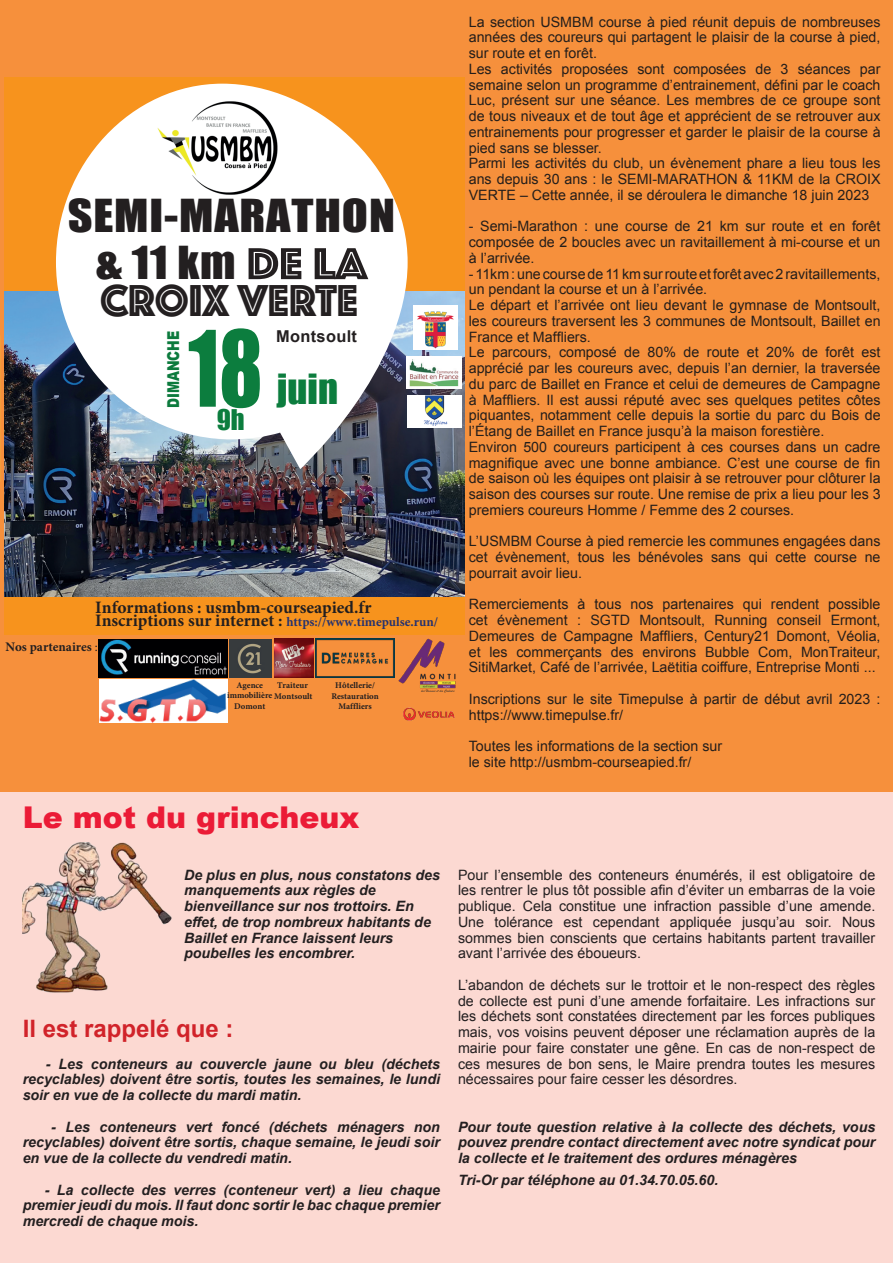
<style>
.page{position:relative;width:893px;height:1263px;background:#fff}
.page>*{position:absolute;margin:0;border:0;box-sizing:border-box;transform-origin:0 0}
.t1{font:97.2px "Impact";color:#0c7d3e;scale:.83 1}
.t2{font:46.35px "Phosphate Inline";color:#231f20}
.t3{font:41.7px/47px "Impact";letter-spacing:.015em;color:#231f20;text-align:center;scale:1.15 1}
.t4{font:38.25px "Impact";color:#0c7d3e}
.t5{font:900 30px "Arial";color:#eb1b36}
.t6{font:26.25px "Impact";color:#0c7d3e}
.t7{font:700 24px "Arial";color:#d1232a}
.t8{font:700 17.4px "Minion Pro";color:#231f20}
.t9{font:700 16.35px "Arial";letter-spacing:.02em;color:#231f20}
.t10{font:900 16.35px "Arial";color:#0c7a3d;scale:.78 1}
.t11{font:14.25px/15.8px "Arial";color:#241e1b}
.t12{font:italic 700 14.25px/15.8px "Arial";color:#231f20;text-align:justify}
.t13{font:14.25px/15.8px "Arial";color:#231f20;text-align:justify}
.t14{font:700 13.05px/25.3px "Minion Pro";color:#25326f}
.t15{font:700 8.7px/10.5px "Minion Pro";color:#231f20;text-align:center}
.s1{font-family:"Phosphate Inline";font-size:46.35px}
.s2{font-size:17.4px;color:#231f20}
.s3{color:#231f20}
.s4{font-weight:400;color:#231f20}
</style>
<div class="page">
<div style="left:0;top:0;width:893px;height:795px;background:#f6903c"></div>
<div style="left:0;top:792px;width:893px;height:471px;background:#fcd9d2"></div>
<img style="left:23px;top:842px;width:148px;height:151px">
<div style="left:5px;top:77px;width:460px;height:557px;background:#f7931d"></div>
<img style="left:5px;top:292px;width:459px;height:304px">
<img style="left:99px;top:639px;width:129px;height:38px">
<img style="left:230px;top:639px;width:42px;height:39px">
<svg style="left:56px;top:84px;width:352px;height:385px;background:#e0d7cc"></svg>
<img style="left:157px;top:101px;width:122px;height:95px">
<img style="left:414px;top:305px;width:44px;height:44px">
<img style="left:407px;top:357px;width:54px;height:32px">
<img style="left:407px;top:396px;width:54px;height:31px">
<img style="left:99px;top:679px;width:129px;height:44px">
<img style="left:274px;top:639px;width:39px;height:39px">
<img style="left:315px;top:639px;width:74px;height:38px">
<img style="left:403px;top:707px;width:52px;height:14px">
<img style="left:389px;top:634px;width:76px;height:59px">
<h3 class="t3" style="left:68px;top:191px;width:286px">SEMI-MARATHON &amp; 11 km <span class="s1">de la</span></h3>
<h2 class="t2" style="left:100px;top:267px;width:259px">CROIX VERTE</h2>
<p class="t10" style="left:161px;top:408px;width:101px;rotate:-90deg">DIMANCHE</p>
<h1 class="t1" style="left:188px;top:293px;width:91px">18</h1>
<p class="t9" style="left:276px;top:325px;width:82px">Montsoult</p>
<h3 class="t4" style="left:277px;top:359px;width:63px">juin</h3>
<h3 class="t6" style="left:217px;top:400px;width:29px">9h</h3>
<p class="t8" style="left:95px;top:595px;width:278px">Informations : usmbm-courseapied.fr</p>
<p class="t14" style="left:5px;top:609px;width:434px;text-indent:90px"><span class="s2">Inscriptions sur internet :</span> https://www.timepulse.run/<br><span class="s3">Nos partenaires</span> <span class="s4">:</span></p>
<p class="t15" style="left:236px;top:680px;width:28px">Agence</p>
<p class="t15" style="left:227px;top:690px;width:87px">immobilière Montsoult</p>
<p class="t15" style="left:234px;top:701px;width:33px">Domont</p>
<p class="t15" style="left:277px;top:680px;width:32px">Traiteur</p>
<p class="t15" style="left:331px;top:680px;width:49px">Hôtellerie/<br>Restauration<br>Maffliers</p>
<h3 class="t5" style="left:23px;top:795px;width:338px">Le mot du grincheux</h3>
<p class="t12" style="left:184px;top:867px;width:257px;text-align:left">De plus en plus, nous constatons des manquements aux règles de bienveillance sur nos trottoirs. En effet, de trop nombreux habitants de<br>Baillet en France laissent leurs poubelles les encombrer.</p>
<h3 class="t7" style="left:23px;top:1013px;width:212px">Il est rappelé que :</h3>
<p class="t12" style="left:23px;top:1056px;width:419px;text-indent:23px">- Les conteneurs au couvercle jaune ou bleu (déchets recyclables) doivent être sortis, toutes les semaines, le lundi soir en vue de la collecte du mardi matin.</p>
<p class="t12" style="left:23px;top:1119px;width:419px;text-indent:28px">- Les conteneurs vert foncé (déchets ménagers non recyclables) doivent être sortis, chaque semaine, le jeudi soir en vue de la collecte du vendredi matin.</p>
<p class="t12" style="left:23px;top:1182px;width:419px;text-indent:22px">- La collecte des verres (conteneur vert) a lieu chaque premier jeudi du mois. Il faut donc sortir le bac chaque premier mercredi de chaque mois.</p>
<p class="t11" style="left:469px;top:14px;width:413px">La section USMBM course à pied réunit depuis de nombreuses années des coureurs qui partagent le plaisir de la course à pied, sur route et en forêt.<br>Les activités proposées sont composées de 3 séances par semaine selon un programme d’entrainement, défini par le coach Luc, présent sur une séance. Les membres de ce groupe sont de tous niveaux et de tout âge et apprécient de se retrouver aux entrainements pour progresser et garder le plaisir de la course à pied sans se blesser.<br>Parmi les activités du club, un évènement phare a lieu tous les ans depuis 30 ans : le SEMI-MARATHON &amp; 11KM de la CROIX VERTE – Cette année, il se déroulera le dimanche 18 juin 2023</p>
<p class="t11" style="left:469px;top:219px;width:413px;text-align:justify">- Semi-Marathon : une course de 21 km sur route et en forêt composée de 2 boucles avec un ravitaillement à mi-course et un à l’arrivée.</p>
<p class="t11" style="left:469px;top:266px;width:413px">- 11km : une course de 11 km sur route et forêt avec 2 ravitaillements, un pendant la course et un à l’arrivée.<br>Le départ et l’arrivée ont lieu devant le gymnase de Montsoult, les coureurs traversent les 3 communes de Montsoult, Baillet en France et Maffliers.<br>Le parcours, composé de 80% de route et 20% de forêt est apprécié par les coureurs avec, depuis l’an dernier, la traversée du parc de Baillet en France et celui de demeures de Campagne à Maffliers. Il est aussi réputé avec ses quelques petites côtes piquantes, notamment celle depuis la sortie du parc du Bois de l’Étang de Baillet en France jusqu’à la maison forestière.<br>Environ 500 coureurs participent à ces courses dans un cadre magnifique avec une bonne ambiance. C’est une course de fin de saison où les équipes ont plaisir à se retrouver pour clôturer la saison des courses sur route. Une remise de prix a lieu pour les 3 premiers coureurs Homme / Femme des 2 courses.</p>
<p class="t11" style="left:469px;top:534px;width:413px;text-align:justify">L’USMBM Course à pied remercie les communes engagées dans cet évènement, tous les bénévoles sans qui cette course ne pourrait avoir lieu.</p>
<p class="t11" style="left:469px;top:597px;width:413px;text-align:justify">Remerciements à tous nos partenaires qui rendent possible cet évènement : SGTD Montsoult, Running conseil Ermont, Demeures de Campagne Maffliers, Century21 Domont, Véolia, et les commerçants des environs Bubble Com, MonTraiteur, SitiMarket, Café de l’arrivée, Laëtitia coiffure, Entreprise Monti ...</p>
<p class="t11" style="left:469px;top:691px;width:413px">Inscriptions sur le site Timepulse à partir de début avril 2023 : https://www.timepulse.fr/</p>
<p class="t11" style="left:469px;top:738px;width:255px">Toutes les informations de la section sur le site http://usmbm-courseapied.fr/</p>
<p class="t13" style="left:458px;top:867px;width:419px">Pour l’ensemble des conteneurs énumérés, il est obligatoire de les rentrer le plus tôt possible afin d’éviter un embarras de la voie publique. Cela constitue une infraction passible d’une amende.<br>Une tolérance est cependant appliquée jusqu’au soir. Nous sommes bien conscients que certains habitants partent travailler avant l’arrivée des éboueurs.</p>
<p class="t13" style="left:458px;top:977px;width:419px">L’abandon de déchets sur le trottoir et le non-respect des règles de collecte est puni d’une amende forfaitaire. Les infractions sur les déchets sont constatées directement par les forces publiques mais, vos voisins peuvent déposer une réclamation auprès de la mairie pour faire constater une gêne. En cas de non-respect de ces mesures de bon sens, le Maire prendra toutes les mesures nécessaires pour faire cesser les désordres.</p>
<p class="t12" style="left:458px;top:1119px;width:419px">Pour toute question relative à la collecte des déchets, vous pouvez prendre contact directement avec notre syndicat pour la collecte et le traitement des ordures ménagères</p>
<p class="t12" style="left:458px;top:1172px;width:262px">Tri-Or par téléphone au 01.34.70.05.60.</p>
</div>
